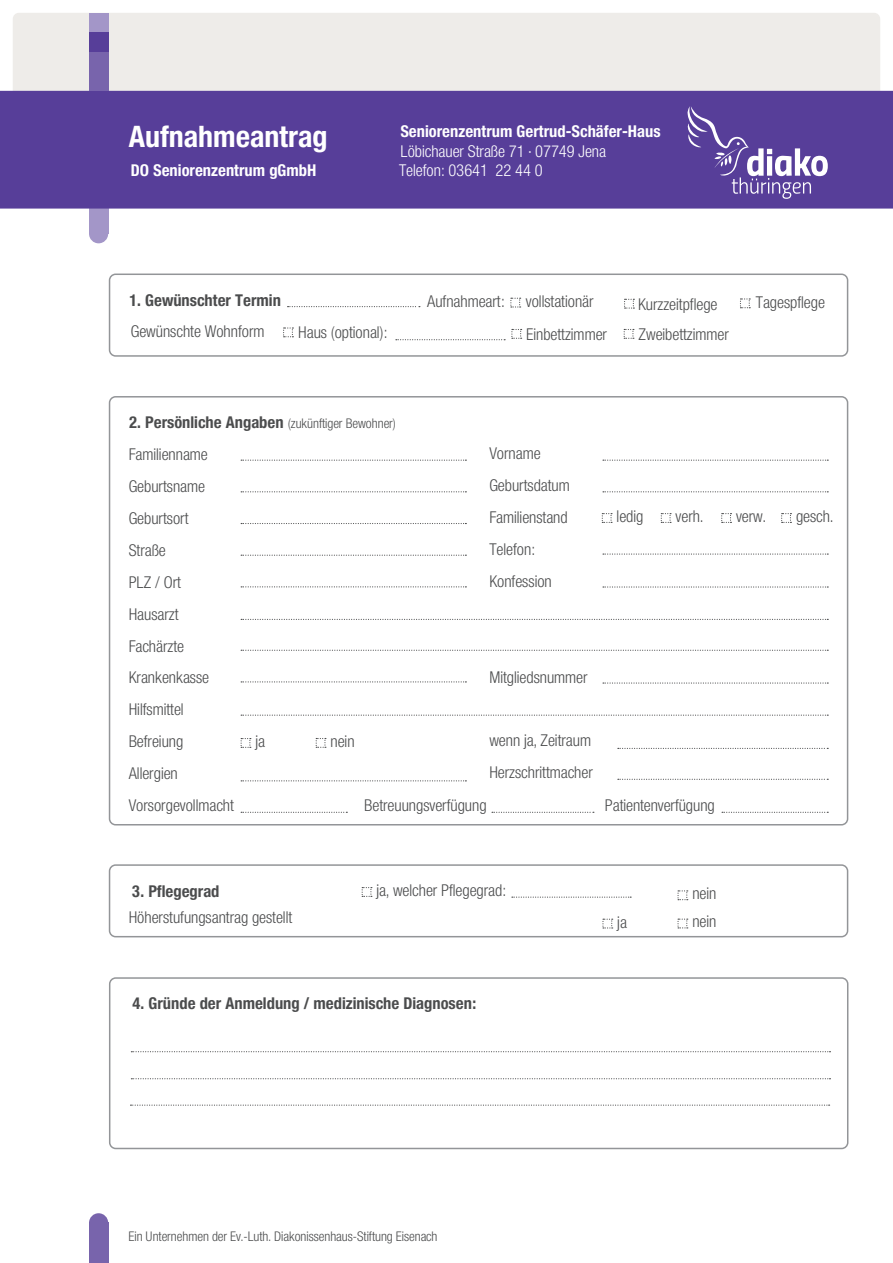
<style>
.page{position:relative;width:893px;height:1263px;background:#fff}
.page>*{position:absolute;margin:0;border:0;box-sizing:border-box;transform-origin:0 0}
.t1{font:700 30px "Neue Helvetica Condensed BQ";color:#fff}
.t2{font:300 16.5px "Neue Helvetica Condensed BQ";color:#4b4c4d}
.t3{font:700 16.5px "Neue Helvetica Condensed BQ";color:#4b4c4d}
.t4{font:700 16.5px "Neue Helvetica Condensed BQ";color:#fff}
.t5{font:300 16.5px "Neue Helvetica Condensed BQ";color:#fff}
.t6{font:300 13.5px "Neue Helvetica Condensed BQ";color:#4b4c4d}
.s1{font-weight:700;font-size:16.5px}
</style>
<div class="page">
<div style="left:89px;top:224px;width:19px;height:19px;background:#a396c8;border-radius:50%"></div>
<div style="left:89px;top:165px;width:19px;height:69px;background:#a396c8"></div>
<div style="left:109px;top:273px;width:739px;height:84px;border:2px solid #939598;border-radius:6px"></div>
<svg style="left:283px;top:327px;width:10px;height:10px"></svg>
<svg style="left:288px;top:306px;width:132px;height:1px"></svg>
<svg style="left:624px;top:329px;width:10px;height:10px"></svg>
<svg style="left:511px;top:329px;width:11px;height:10px"></svg>
<svg style="left:396px;top:339px;width:109px;height:1px"></svg>
<div style="left:109px;top:864px;width:739px;height:73px;border:2px solid #939598;border-radius:6px"></div>
<svg style="left:362px;top:887px;width:10px;height:10px"></svg>
<svg style="left:677px;top:890px;width:11px;height:10px"></svg>
<svg style="left:512px;top:896px;width:119px;height:2px"></svg>
<svg style="left:602px;top:919px;width:11px;height:9px"></svg>
<svg style="left:677px;top:918px;width:11px;height:10px"></svg>
<div style="left:109px;top:396px;width:739px;height:429px;border:2px solid #939598;border-radius:6px"></div>
<svg style="left:241px;top:460px;width:225px;height:1px"></svg>
<svg style="left:241px;top:491px;width:225px;height:1px"></svg>
<svg style="left:603px;top:460px;width:225px;height:1px"></svg>
<svg style="left:603px;top:491px;width:225px;height:1px"></svg>
<svg style="left:241px;top:523px;width:225px;height:1px"></svg>
<svg style="left:241px;top:555px;width:225px;height:1px"></svg>
<svg style="left:241px;top:586px;width:225px;height:1px"></svg>
<svg style="left:241px;top:650px;width:587px;height:1px"></svg>
<svg style="left:603px;top:586px;width:225px;height:2px"></svg>
<svg style="left:602px;top:513px;width:10px;height:10px"></svg>
<svg style="left:661px;top:513px;width:10px;height:10px"></svg>
<svg style="left:721px;top:513px;width:10px;height:10px"></svg>
<svg style="left:781px;top:513px;width:10px;height:10px"></svg>
<svg style="left:241px;top:681px;width:225px;height:1px"></svg>
<svg style="left:241px;top:738px;width:10px;height:10px"></svg>
<svg style="left:316px;top:738px;width:10px;height:10px"></svg>
<svg style="left:603px;top:682px;width:225px;height:2px"></svg>
<svg style="left:618px;top:748px;width:210px;height:1px"></svg>
<svg style="left:241px;top:715px;width:587px;height:1px"></svg>
<svg style="left:241px;top:780px;width:225px;height:1px"></svg>
<svg style="left:618px;top:779px;width:210px;height:1px"></svg>
<svg style="left:624px;top:299px;width:10px;height:10px"></svg>
<svg style="left:510px;top:298px;width:11px;height:10px"></svg>
<svg style="left:241px;top:812px;width:106px;height:1px"></svg>
<svg style="left:492px;top:812px;width:102px;height:1px"></svg>
<svg style="left:722px;top:812px;width:106px;height:1px"></svg>
<div style="left:13px;top:13px;width:867px;height:136px;background:#eeece9;border-radius:6px"></div>
<div style="left:0;top:91px;width:893px;height:118px;background:#573e99"></div>
<svg style="left:687px;top:106px;width:141px;height:93px;background:#6f5aa7"></svg>
<div style="left:89px;top:52px;width:19px;height:39px;background:#7864ac"></div>
<div style="left:89px;top:14px;width:19px;height:19px;background:#a396c8"></div>
<div style="left:89px;top:33px;width:19px;height:19px;background:#573e99"></div>
<div style="left:89px;top:1223px;width:19px;height:40px;background:#7864ac"></div>
<div style="left:89px;top:1213px;width:19px;height:19px;background:#7864ac;border-radius:50%"></div>
<div style="left:109px;top:977px;width:739px;height:172px;border:2px solid #939598;border-radius:6px"></div>
<svg style="left:131px;top:1051px;width:699px;height:1px"></svg>
<svg style="left:131px;top:1078px;width:699px;height:1px"></svg>
<svg style="left:241px;top:619px;width:587px;height:1px"></svg>
<svg style="left:603px;top:553px;width:225px;height:2px"></svg>
<svg style="left:130px;top:1104px;width:700px;height:2px"></svg>
<svg style="left:740px;top:298px;width:10px;height:10px"></svg>
<p class="t1" style="left:129px;top:118px;width:200px">Aufnahmeantrag</p>
<p class="t4" style="left:131px;top:160px;width:187px">DO Seniorenzentrum gGmbH</p>
<p class="t4" style="left:400px;top:121px;width:262px">Seniorenzentrum Gertrud-Schäfer-Haus</p>
<p class="t5" style="left:400px;top:141px;width:207px">Löbichauer Straße 71 · 07749 Jena</p>
<p class="t5" style="left:399px;top:161px;width:145px">Telefon: 03641 22 44 0</p>
<p class="t3" style="left:129px;top:290px;width:154px">1. Gewünschter Termin</p>
<p class="t2" style="left:131px;top:322px;width:135px">Gewünschte Wohnform</p>
<p class="t2" style="left:427px;top:292px;width:79px">Aufnahmeart:</p>
<p class="t2" style="left:526px;top:292px;width:69px">vollstationär</p>
<p class="t2" style="left:638px;top:294px;width:81px">Kurzzeitpflege</p>
<p class="t2" style="left:298px;top:323px;width:91px">Haus (optional):</p>
<p class="t2" style="left:526px;top:324px;width:82px">Einbettzimmer</p>
<p class="t2" style="left:638px;top:324px;width:92px">Zweibettzimmer</p>
<p class="t2" style="left:756px;top:293px;width:71px">Tagespflege</p>
<p class="t6" style="left:129px;top:416px;width:269px"><span class="s1">2. Persönliche Angaben</span> (zukünftiger Bewohner)</p>
<p class="t2" style="left:129px;top:445px;width:81px">Familienname</p>
<p class="t2" style="left:129px;top:477px;width:78px">Geburtsname</p>
<p class="t2" style="left:129px;top:508px;width:61px">Geburtsort</p>
<p class="t2" style="left:129px;top:540px;width:39px">Straße</p>
<p class="t2" style="left:129px;top:572px;width:54px">PLZ / Ort</p>
<p class="t2" style="left:129px;top:604px;width:51px">Hausarzt</p>
<p class="t2" style="left:129px;top:636px;width:57px">Fachärzte</p>
<p class="t2" style="left:129px;top:668px;width:82px">Krankenkasse</p>
<p class="t2" style="left:129px;top:700px;width:57px">Hilfsmittel</p>
<p class="t2" style="left:129px;top:732px;width:56px">Befreiung</p>
<p class="t2" style="left:129px;top:764px;width:51px">Allergien</p>
<p class="t2" style="left:129px;top:795px;width:107px">Vorsorgevollmacht</p>
<p class="t2" style="left:489px;top:444px;width:53px">Vorname</p>
<p class="t2" style="left:489px;top:476px;width:82px">Geburtsdatum</p>
<p class="t2" style="left:489px;top:508px;width:80px">Familienstand</p>
<p class="t2" style="left:489px;top:540px;width:47px">Telefon:</p>
<p class="t2" style="left:489px;top:571px;width:64px">Konfession</p>
<p class="t2" style="left:617px;top:506px;width:28px">ledig</p>
<p class="t2" style="left:676px;top:506px;width:29px">verh.</p>
<p class="t2" style="left:736px;top:506px;width:31px">verw.</p>
<p class="t2" style="left:796px;top:506px;width:39px">gesch.</p>
<p class="t2" style="left:489px;top:667px;width:100px">Mitgliedsnummer</p>
<p class="t2" style="left:489px;top:731px;width:103px">wenn ja, Zeitraum</p>
<p class="t2" style="left:489px;top:763px;width:105px">Herzschrittmacher</p>
<p class="t2" style="left:255px;top:731px;width:11px">ja</p>
<p class="t2" style="left:330px;top:731px;width:26px">nein</p>
<p class="t2" style="left:364px;top:795px;width:124px">Betreuungsverfügung</p>
<p class="t2" style="left:605px;top:795px;width:111px">Patientenverfügung</p>
<p class="t3" style="left:132px;top:881px;width:89px">3. Pflegegrad</p>
<p class="t2" style="left:376px;top:880px;width:131px">ja, welcher Pflegegrad:</p>
<p class="t2" style="left:692px;top:884px;width:26px">nein</p>
<p class="t2" style="left:129px;top:907px;width:165px">Höherstufungsantrag gestellt</p>
<p class="t2" style="left:617px;top:912px;width:11px">ja</p>
<p class="t2" style="left:692px;top:912px;width:26px">nein</p>
<p class="t3" style="left:132px;top:993px;width:346px">4. Gründe der Anmeldung / medizinische Diagnosen:</p>
<p class="t6" style="left:129px;top:1228px;width:311px">Ein Unternehmen der Ev.-Luth. Diakonissenhaus-Stiftung Eisenach</p>
</div>
